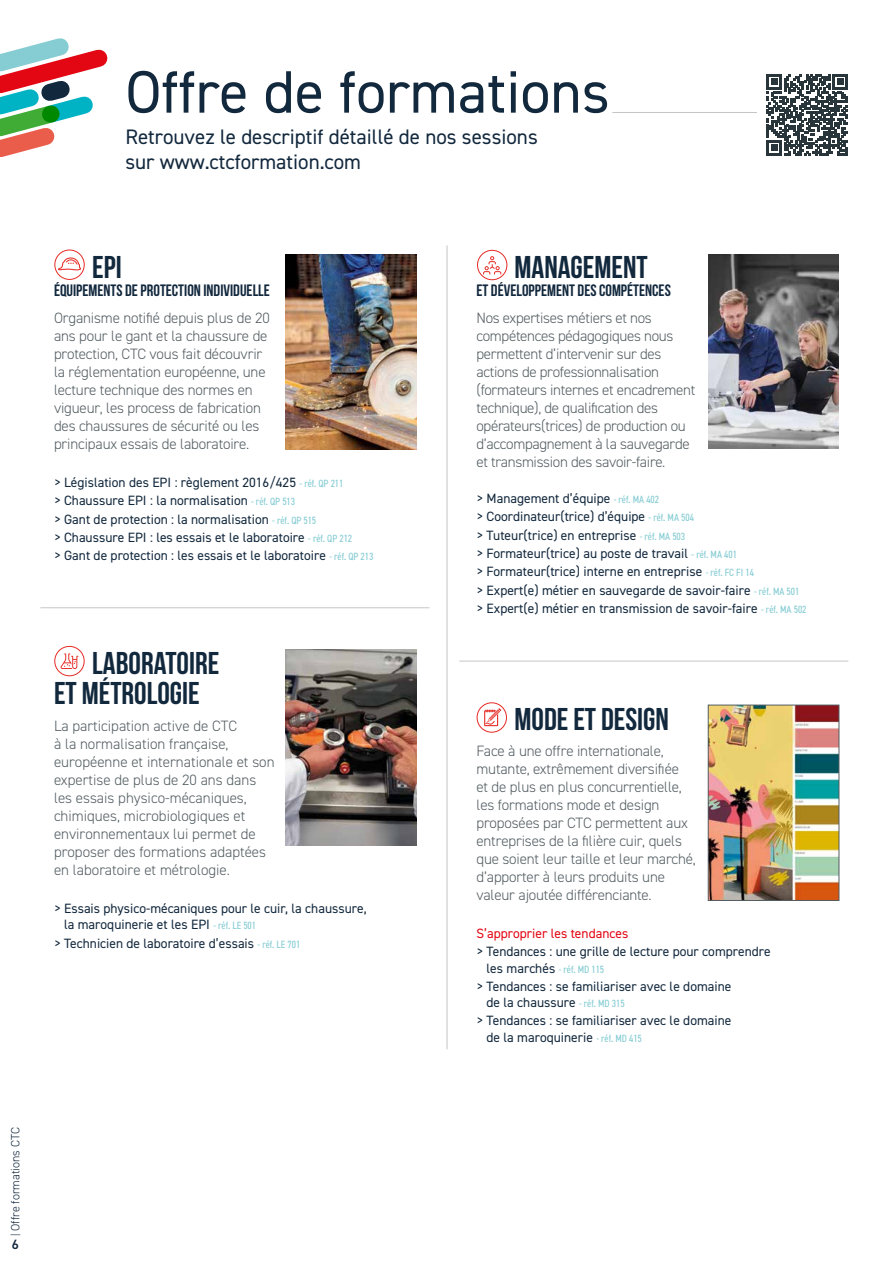
<style>
.page{position:relative;width:893px;height:1263px;background:#fff}
.page>*{position:absolute;margin:0;border:0;box-sizing:border-box;transform-origin:0 0}
.t1{font:60px "DIN2014";color:#12283d}
.t2{font:700 31.5px/30px "Bebas Neue";color:#12283d}
.t3{font:21px/25.2px "DIN2014";color:#12283d}
.t4{font:700 16.5px "Bebas Neue";color:#12283d}
.t5{font:300 15px/18px "DIN2014";letter-spacing:-.01em;color:#535d62}
.t6{font:13.5px/18.3px "DIN2014";color:#12283d}
.t7{font:13.5px "DIN2014";color:#e30613}
.t8{font:600 13.5px "DIN2014";color:#12283d}
.t9{font:300 12px "DIN2014";color:#12283d}
.s1{font-stretch:condensed;font-size:10.5px;color:#85ccd3}
.s2{font-size:10.5px}
</style>
<div class="page">
<svg style="left:0;top:38px;width:108px;height:120px"></svg>
<img style="left:286px;top:254px;width:130px;height:196px">
<img style="left:286px;top:650px;width:130px;height:195px">
<img style="left:708px;top:254px;width:131px;height:194px">
<img style="left:710px;top:707px;width:127px;height:192px">
<div style="left:708px;top:705px;width:131px;height:196px;border:1px solid #535d62"></div>
<hr style="left:459px;top:661px;width:389px;height:1px;background:#c6c6c6">
<hr style="left:40px;top:607px;width:389px;height:1px;background:#c6c6c6">
<hr style="left:446px;top:245px;width:2px;height:804px;background:#c6c6c6">
<div style="left:54px;top:250px;width:31px;height:30px;border:1px solid #e62a24;border-radius:50%"></div>
<svg style="left:58px;top:257px;width:23px;height:13px"></svg>
<div style="left:54px;top:646px;width:31px;height:30px;border:1px solid #e62a24;border-radius:50%"></div>
<svg style="left:60px;top:653px;width:18px;height:16px"></svg>
<div style="left:477px;top:250px;width:30px;height:30px;border:1px solid #e62a24;border-radius:50%"></div>
<svg style="left:483px;top:256px;width:18px;height:18px"></svg>
<svg style="left:484px;top:708px;width:17px;height:18px"></svg>
<div style="left:477px;top:702px;width:30px;height:31px;border:1px solid #e62a24;border-radius:50%"></div>
<hr style="left:612px;top:112px;width:147px;height:1px;background:#c6c6c6">
<div style="left:758px;top:65px;width:99px;height:93px;background:#fff"></div>
<svg style="left:767px;top:74px;width:81px;height:82px"></svg>
<h1 class="t1" style="left:125px;top:55px;width:486px">Offre de formations</h1>
<h3 class="t3" style="left:125px;top:124px;width:414px">Retrouvez le descriptif détaillé de nos sessions sur www.ctcformation.com</h3>
<h2 class="t2" style="left:92px;top:251px;width:31px">EPI</h2>
<p class="t4" style="left:54px;top:281px;width:217px">ÉQUIPEMENTS DE PROTECTION INDIVIDUELLE</p>
<p class="t5" style="left:54px;top:309px;width:217px">Organisme notifié depuis plus de 20 ans pour le gant et la chaussure de protection, CTC vous fait découvrir la réglementation européenne, une lecture technique des normes en vigueur, les process de fabrication des chaussures de sécurité ou les principaux essais de laboratoire.</p>
<p class="t6" style="left:54px;top:473px;width:321px">&gt; Législation des EPI : règlement 2016/425 <span class="s1">- réf. QP 211<br></span>&gt; Chaussure EPI : la normalisation <span class="s1">- réf. QP 513<br></span>&gt; Gant de protection : la normalisation <span class="s1">- réf. QP 515<br></span>&gt; Chaussure EPI : les essais et le laboratoire <span class="s1">- réf. QP 212<br></span>&gt; Gant de protection : les essais et le laboratoire <span class="s1">- réf. QP 213</span></p>
<h2 class="t2" style="left:54px;top:647px;width:167px;text-indent:38px">LABORATOIRE<br>ET MÉTROLOGIE</h2>
<p class="t5" style="left:54px;top:717px;width:222px">La participation active de CTC<br>à la normalisation française, européenne et internationale et son expertise de plus de 20 ans dans les essais physico-mécaniques, chimiques, microbiologiques et environnementaux lui permet de proposer des formations adaptées en laboratoire et métrologie.</p>
<p class="t6" style="left:64px;top:900px;width:304px;line-height:16.2px;text-indent:-10px">&gt; Essais physico-mécaniques pour le cuir, la chaussure, la maroquinerie et les EPI <span class="s1">- réf. LE 501</span></p>
<p class="t6" style="left:54px;top:933px;width:248px">&gt; Technicien de laboratoire d’essais <span class="s1">- réf. LE 701</span></p>
<p class="t9" style="left:8px;top:1236px;width:110px;rotate:-90deg"><span class="s2">|</span> Offre formations CTC</p>
<p class="t8" style="left:12px;top:1236px;width:9px">6</p>
<h2 class="t2" style="left:514px;top:251px;width:135px">MANAGEMENT</h2>
<p class="t4" style="left:476px;top:281px;width:196px">ET DÉVELOPPEMENT DES COMPÉTENCES</p>
<p class="t5" style="left:476px;top:309px;width:220px">Nos expertises métiers et nos compétences pédagogiques nous permettent d’intervenir sur des actions de professionnalisation (formateurs internes et encadrement technique), de qualification des opérateurs(trices) de production ou d’accompagnement à la sauvegarde et transmission des savoir-faire.</p>
<p class="t6" style="left:476px;top:489px;width:332px">&gt; Management d’équipe <span class="s1">- réf. MA 402<br></span>&gt; Coordinateur(trice) d’équipe <span class="s1">- réf. MA 504<br></span>&gt; Tuteur(trice) en entreprise <span class="s1">- réf. MA 503<br></span>&gt; Formateur(trice) au poste de travail <span class="s1">- réf. MA 401<br></span>&gt; Formateur(trice) interne en entreprise <span class="s1">- réf. FC FI 14<br></span>&gt; Expert(e) métier en sauvegarde de savoir-faire <span class="s1">- réf. MA 501 </span>&gt; Expert(e) métier en transmission de savoir-faire <span class="s1">- réf. MA 502</span></p>
<h2 class="t2" style="left:514px;top:703px;width:156px">MODE ET DESIGN</h2>
<p class="t5" style="left:476px;top:742px;width:221px">Face à une offre internationale, mutante, extrêmement diversifiée<br>et de plus en plus concurrentielle, les formations mode et design proposées par CTC permettent aux entreprises de la filière cuir, quels que soient leur taille et leur marché, d’apporter à leurs produits une valeur ajoutée différenciante.</p>
<p class="t7" style="left:476px;top:925px;width:153px">S’approprier les tendances</p>
<p class="t6" style="left:487px;top:943px;width:286px;line-height:16.2px;text-indent:-10px">&gt; Tendances : une grille de lecture pour comprendre les marchés <span class="s1">- réf. MD 115</span></p>
<p class="t6" style="left:487px;top:978px;width:246px;line-height:16.2px;text-indent:-10px">&gt; Tendances : se familiariser avec le domaine de la chaussure <span class="s1">- réf. MD 315</span></p>
<p class="t6" style="left:487px;top:1012px;width:246px;line-height:16.2px;text-indent:-10px">&gt; Tendances : se familiariser avec le domaine de la maroquinerie <span class="s1">- réf. MD 415</span></p>
</div>
